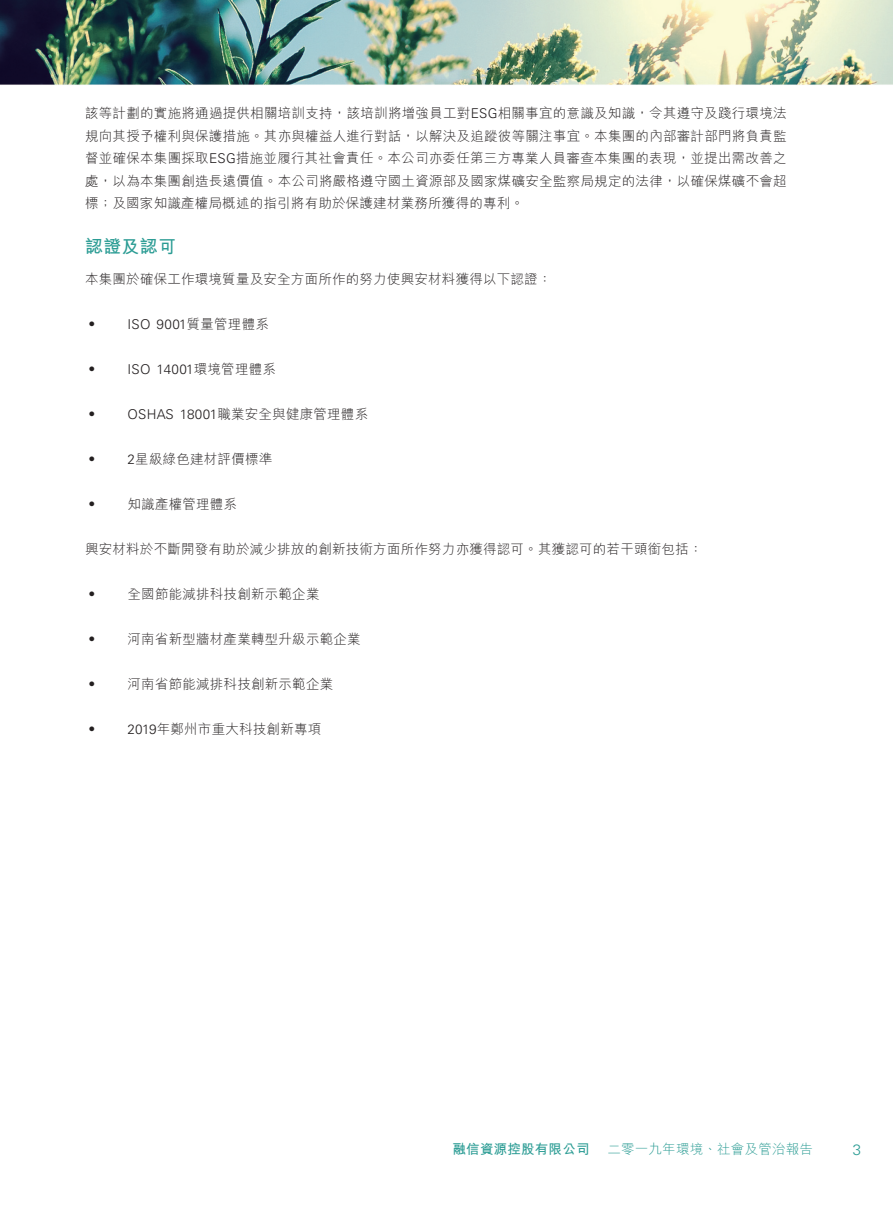
<style>
.page{position:relative;width:893px;height:1212px;background:#fff}
.page>*{position:absolute;margin:0;border:0;box-sizing:border-box;transform-origin:0 0}
.t1{font:18px "M Hei HK Bold E Ten B5 H";letter-spacing:.015em;color:#2b9c94}
.t2{font:300 15px "Univers LT Std";color:#2b9c94}
.t3{font:13.5px/22.5px "M Hei HK Light E Ten B5 H";letter-spacing:.015em;color:#231f20;text-align:justify}
.t4{font:300 13.5px "Univers LT Std";letter-spacing:.015em;color:#231f20}
.t5{font:13.5px "M Hei HK Light E Ten B5 H";letter-spacing:.015em;color:#2b9c94}
.t6{font:13.5px "M Hei HK Bold E Ten B5 H";letter-spacing:.015em;color:#2b9c94}
.s1{font-family:"Univers LT Std";font-weight:300}
.s2{font-family:"M Hei HK Light E Ten B5 H";font-weight:400}
</style>
<div class="page">
<img style="left:0;top:0;width:893px;height:85px">
<p class="t3" style="left:85px;top:104px;width:703px">該等計劃的實施將通過提供相關培訓支持，該培訓將增強員工對<span class="s1">ESG</span>相關事宜的意識及知識，令其遵守及踐行環境法規向其授予權利與保護措施。其亦與權益人進行對話，以解決及追蹤彼等關注事宜。本集團的內部審計部門將負責監督並確保本集團採取<span class="s1">ESG</span>措施並履行其社會責任。本公司亦委任第三方專業人員審查本集團的表現，並提出需改善之處，以為本集團創造長遠價值。本公司將嚴格遵守國土資源部及國家煤礦安全監察局規定的法律，以確保煤礦不會超標；及國家知識產權局概述的指引將有助於保護建材業務所獲得的專利。</p>
<h1 class="t1" style="left:85px;top:240px;width:93px">認證及認可</h1>
<p class="t3" style="left:85px;top:270px;width:468px">本集團於確保工作環境質量及安全方面所作的努力使興安材料獲得以下認證：</p>
<p class="t3" style="left:85px;top:315px;width:15px">‧</p>
<p class="t4" style="left:128px;top:319px;width:143px">ISO 9001<span class="s2">質量管理體系</span></p>
<p class="t3" style="left:85px;top:360px;width:15px">‧</p>
<p class="t4" style="left:128px;top:364px;width:150px">ISO 14001<span class="s2">環境管理體系</span></p>
<p class="t3" style="left:85px;top:405px;width:15px">‧</p>
<p class="t3" style="left:128px;top:405px;width:242px"><span class="s1">OSHAS 18001</span>職業安全與健康管理體系</p>
<p class="t3" style="left:85px;top:450px;width:15px">‧</p>
<p class="t3" style="left:128px;top:450px;width:146px"><span class="s1">2</span>星級綠色建材評價標準</p>
<p class="t3" style="left:85px;top:495px;width:15px">‧</p>
<p class="t3" style="left:128px;top:495px;width:111px">知識產權管理體系</p>
<p class="t3" style="left:85px;top:540px;width:619px">興安材料於不斷開發有助於減少排放的創新技術方面所作努力亦獲得認可。其獲認可的若干頭銜包括：</p>
<p class="t3" style="left:85px;top:585px;width:15px">‧</p>
<p class="t3" style="left:128px;top:585px;width:193px">全國節能減排科技創新示範企業</p>
<p class="t3" style="left:85px;top:630px;width:15px">‧</p>
<p class="t3" style="left:128px;top:630px;width:235px">河南省新型牆材產業轉型升級示範企業</p>
<p class="t3" style="left:85px;top:675px;width:15px">‧</p>
<p class="t3" style="left:128px;top:675px;width:207px">河南省節能減排科技創新示範企業</p>
<p class="t3" style="left:85px;top:720px;width:15px">‧</p>
<p class="t3" style="left:128px;top:720px;width:195px"><span class="s1">2019</span>年鄭州市重大科技創新專項</p>
<p class="t6" style="left:453px;top:1144px;width:139px">融信資源控股有限公司</p>
<p class="t5" style="left:607px;top:1144px;width:207px">二零一九年環境、社會及管治報告</p>
<p class="t2" style="left:853px;top:1143px;width:10px">3</p>
</div>
